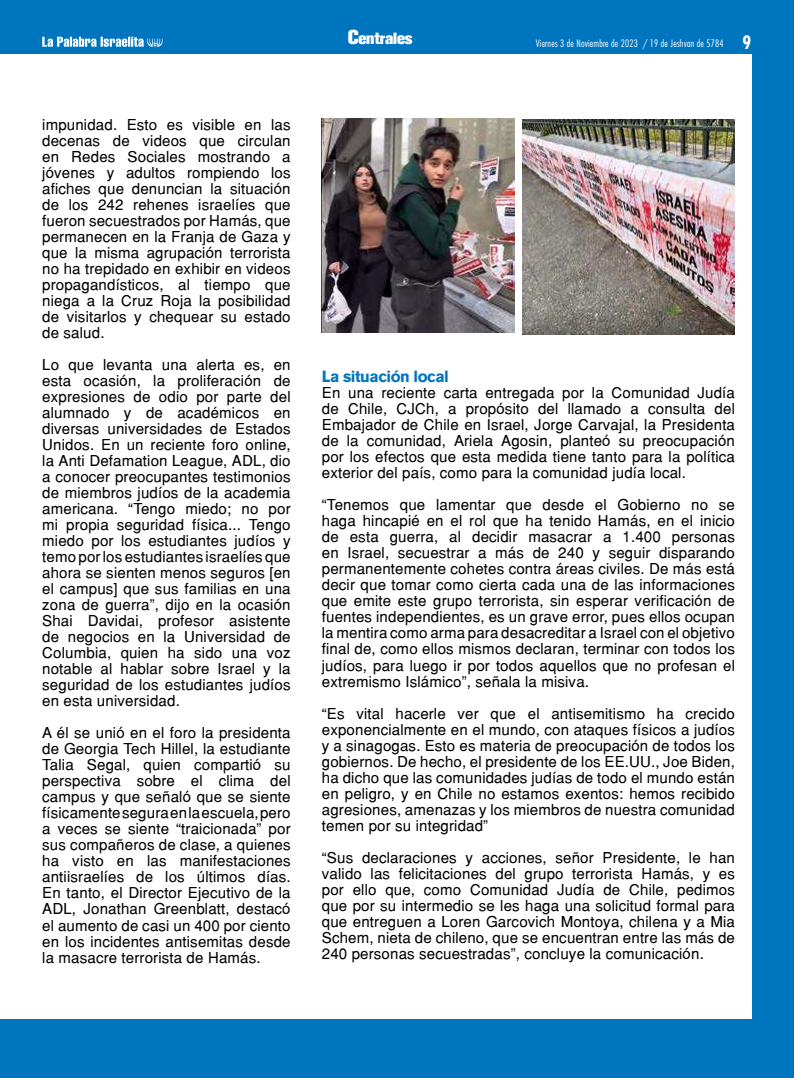
<style>
.page{position:relative;width:794px;height:1078px;background:#fff}
.page>*{position:absolute;margin:0;border:0;box-sizing:border-box;transform-origin:0 0}
.t1{font:700 16px "Akzidenz Grotesk BQ";letter-spacing:-.03em;color:#0075bf}
.t2{font:16px "Akzidenz Grotesk BQ X Bold Alt";letter-spacing:-.01em;color:#fff}
.t3{font:15px/16px "Helvetica";letter-spacing:.01em;color:#000;text-align:justify}
.t4{font:300 condensed 10px "Futura Std";letter-spacing:.02em;color:#fff}
.s1{font-size:20px}
.s2{font-weight:700;font-size:18px}
</style>
<div class="page">
<div style="left:0;top:0;width:794px;height:1077px;background:#0075bf"></div>
<div style="left:0;top:54px;width:751px;height:978px;background:#fff"></div>
<svg style="left:42px;top:37px;width:120px;height:10px"></svg>
<div style="left:0;top:1019px;width:794px;height:58px;background:#0075bf"></div>
<img style="left:322px;top:118px;width:192px;height:214px">
<img style="left:522px;top:120px;width:213px;height:214px">
<p class="t3" style="left:42px;top:116px;width:250px">impunidad. Esto es visible en las decenas de videos que circulan en Redes Sociales mostrando a jóvenes y adultos rompiendo los afiches que denuncian la situación de los 242 rehenes israelíes que fueron secuestrados por Hamás, que permanecen en la Franja de Gaza y que la misma agrupación terrorista no ha trepidado en exhibir en videos propagandísticos, al tiempo que niega a la Cruz Roja la posibilidad de visitarlos y chequear su estado de salud.</p>
<p class="t3" style="left:42px;top:356px;width:250px">Lo que levanta una alerta es, en esta ocasión, la proliferación de expresiones de odio por parte del alumnado y de académicos en diversas universidades de Estados Unidos. En un reciente foro online, la Anti Defamation League, ADL, dio a conocer preocupantes testimonios de miembros judíos de la academia americana. “Tengo miedo; no por mi propia seguridad física... Tengo miedo por los estudiantes judíos y temo por los estudiantes israelíes que ahora se sienten menos seguros [en el campus] que sus familias en una zona de guerra”, dijo en la ocasión Shai Davidai, profesor asistente de negocios en la Universidad de Columbia, quien ha sido una voz notable al hablar sobre Israel y la seguridad de los estudiantes judíos en esta universidad.</p>
<p class="t3" style="left:42px;top:724px;width:250px">A él se unió en el foro la presidenta de Georgia Tech Hillel, la estudiante Talia Segal, quien compartió su perspectiva sobre el clima del campus y que señaló que se siente físicamente segura en la escuela, pero a veces se siente “traicionada” por sus compañeros de clase, a quienes ha visto en las manifestaciones antiisraelíes de los últimos días.<br>En tanto, el Director Ejecutivo de la ADL, Jonathan Greenblatt, destacó el aumento de casi un 400 por ciento en los incidentes antisemitas desde la masacre terrorista de Hamás.</p>
<p class="t2" style="left:348px;top:29px;width:66px"><span class="s1">C</span>entrales</p>
<p class="t4" style="left:536px;top:37px;width:217px">Viernes 3 de Noviembre de 2023 / 19 de Jeshvan de 5784 <span class="s2">9</span></p>
<p class="t1" style="left:322px;top:367px;width:129px">La situación local</p>
<p class="t3" style="left:322px;top:384px;width:415px">En una reciente carta entregada por la Comunidad Judía de Chile, CJCh, a propósito del llamado a consulta del Embajador de Chile en Israel, Jorge Carvajal, la Presidenta de la comunidad, Ariela Agosin, planteó su preocupación por los efectos que esta medida tiene tanto para la política exterior del país, como para la comunidad judía local.</p>
<p class="t3" style="left:322px;top:496px;width:415px">“Tenemos que lamentar que desde el Gobierno no se haga hincapié en el rol que ha tenido Hamás, en el inicio de esta guerra, al decidir masacrar a 1.400 personas en Israel, secuestrar a más de 240 y seguir disparando permanentemente cohetes contra áreas civiles. De más está decir que tomar como cierta cada una de las informaciones que emite este grupo terrorista, sin esperar verificación de fuentes independientes, es un grave error, pues ellos ocupan la mentira como arma para desacreditar a Israel con el objetivo final de, como ellos mismos declaran, terminar con todos los judíos, para luego ir por todos aquellos que no profesan el extremismo Islámico”, señala la misiva.</p>
<p class="t3" style="left:322px;top:704px;width:415px">“Es vital hacerle ver que el antisemitismo ha crecido exponencialmente en el mundo, con ataques físicos a judíos y a sinagogas. Esto es materia de preocupación de todos los gobiernos. De hecho, el presidente de los EE.UU., Joe Biden, ha dicho que las comunidades judías de todo el mundo están en peligro, y en Chile no estamos exentos: hemos recibido agresiones, amenazas y los miembros de nuestra comunidad temen por su integridad”</p>
<p class="t3" style="left:322px;top:849px;width:415px">“Sus declaraciones y acciones, señor Presidente, le han valido las felicitaciones del grupo terrorista Hamás, y es por ello que, como Comunidad Judía de Chile, pedimos que por su intermedio se les haga una solicitud formal para que entreguen a Loren Garcovich Montoya, chilena y a Mia Schem, nieta de chileno, que se encuentran entre las más de 240 personas secuestradas”, concluye la comunicación.</p>
</div>
